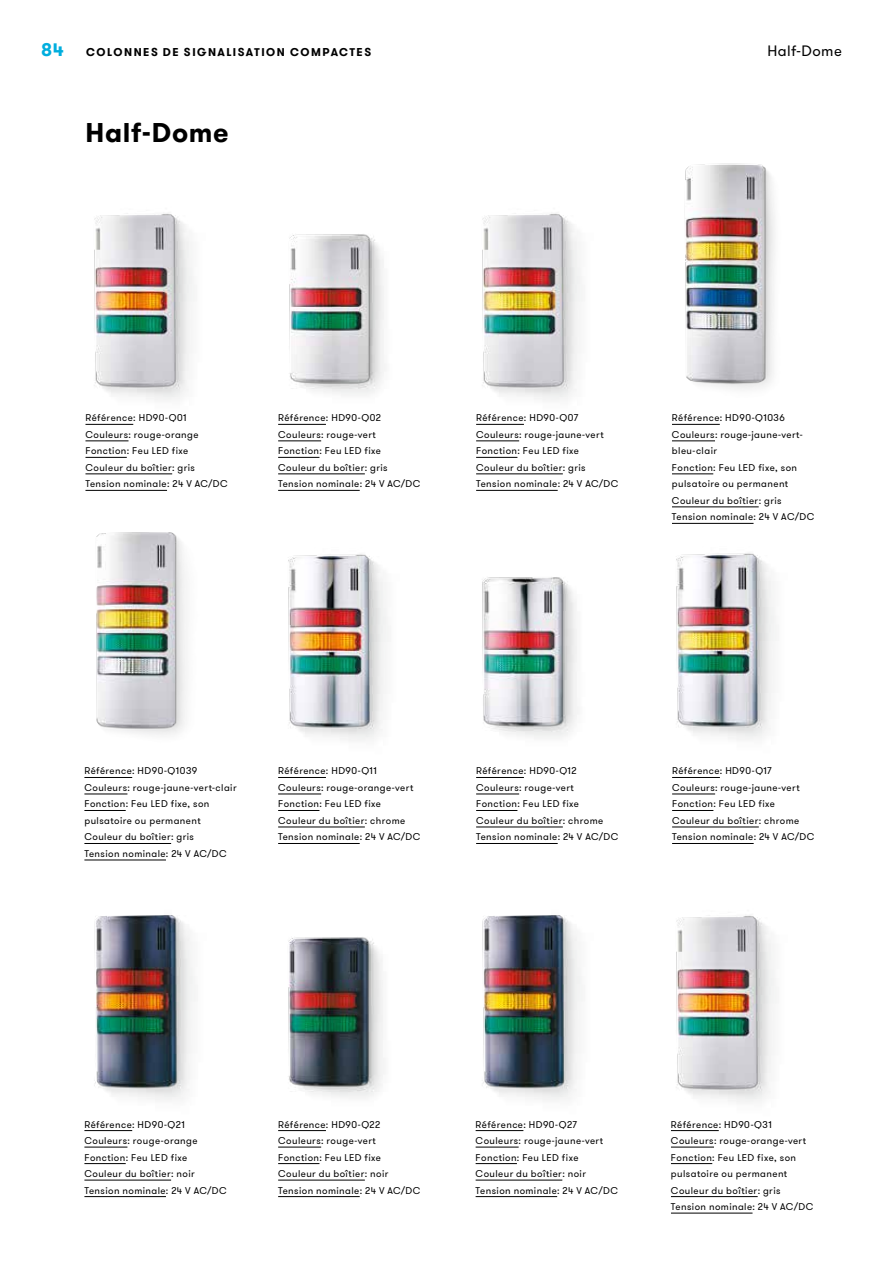
<style>
.page{position:relative;width:893px;height:1263px;background:#fff}
.page>*{position:absolute;margin:0;border:0;box-sizing:border-box;transform-origin:0 0}
.t1{font:700 27px "GT Walsheim Pro";color:#000}
.t2{font:700 18px "GT Walsheim Pro";color:#00aede}
.t3{font:15px "GT Walsheim Pro";letter-spacing:.03em;color:#000}
.t4{font:700 11.25px "GT Walsheim Pro";letter-spacing:.13em;color:#000}
.t5{font:9.75px/16.5px "GT Walsheim Pro";letter-spacing:.045em;color:#000}
</style>
<div class="page">
<img style="left:85px;top:213px;width:109px;height:212px">
<img style="left:278px;top:234px;width:107px;height:208px">
<img style="left:476px;top:213px;width:106px;height:211px">
<img style="left:685px;top:163px;width:90px;height:226px">
<img style="left:96px;top:532px;width:90px;height:203px">
<img style="left:288px;top:554px;width:100px;height:187px">
<img style="left:482px;top:577px;width:96px;height:161px">
<img style="left:672px;top:506px;width:104px;height:234px">
<img style="left:84px;top:915px;width:111px;height:217px">
<img style="left:278px;top:937px;width:106px;height:195px">
<img style="left:475px;top:915px;width:107px;height:217px">
<img style="left:671px;top:915px;width:105px;height:217px">
<hr style="left:85px;top:424px;width:48px;height:1px;background:#000">
<hr style="left:85px;top:441px;width:44px;height:1px;background:#000">
<hr style="left:85px;top:457px;width:42px;height:1px;background:#000">
<hr style="left:85px;top:474px;width:87px;height:1px;background:#000">
<hr style="left:85px;top:490px;width:82px;height:1px;background:#000">
<hr style="left:278px;top:424px;width:48px;height:1px;background:#000">
<hr style="left:278px;top:441px;width:43px;height:1px;background:#000">
<hr style="left:278px;top:457px;width:41px;height:1px;background:#000">
<hr style="left:278px;top:474px;width:87px;height:1px;background:#000">
<hr style="left:278px;top:490px;width:82px;height:1px;background:#000">
<hr style="left:476px;top:424px;width:48px;height:1px;background:#000">
<hr style="left:476px;top:441px;width:43px;height:1px;background:#000">
<hr style="left:476px;top:457px;width:41px;height:1px;background:#000">
<hr style="left:476px;top:474px;width:87px;height:1px;background:#000">
<hr style="left:476px;top:490px;width:82px;height:1px;background:#000">
<hr style="left:672px;top:424px;width:48px;height:1px;background:#000">
<hr style="left:672px;top:441px;width:43px;height:1px;background:#000">
<hr style="left:672px;top:474px;width:41px;height:1px;background:#000">
<hr style="left:672px;top:507px;width:87px;height:1px;background:#000">
<hr style="left:672px;top:523px;width:81px;height:1px;background:#000">
<hr style="left:84px;top:777px;width:48px;height:1px;background:#000">
<hr style="left:84px;top:794px;width:43px;height:1px;background:#000">
<hr style="left:84px;top:810px;width:42px;height:1px;background:#000">
<hr style="left:84px;top:843px;width:87px;height:1px;background:#000">
<hr style="left:84px;top:860px;width:82px;height:1px;background:#000">
<hr style="left:278px;top:777px;width:48px;height:1px;background:#000">
<hr style="left:278px;top:794px;width:43px;height:1px;background:#000">
<hr style="left:278px;top:810px;width:41px;height:1px;background:#000">
<hr style="left:278px;top:827px;width:87px;height:1px;background:#000">
<hr style="left:278px;top:843px;width:82px;height:1px;background:#000">
<hr style="left:476px;top:777px;width:48px;height:1px;background:#000">
<hr style="left:476px;top:794px;width:43px;height:1px;background:#000">
<hr style="left:476px;top:810px;width:41px;height:1px;background:#000">
<hr style="left:476px;top:827px;width:87px;height:1px;background:#000">
<hr style="left:476px;top:843px;width:82px;height:1px;background:#000">
<hr style="left:672px;top:777px;width:48px;height:1px;background:#000">
<hr style="left:672px;top:794px;width:43px;height:1px;background:#000">
<hr style="left:672px;top:810px;width:41px;height:1px;background:#000">
<hr style="left:672px;top:827px;width:87px;height:1px;background:#000">
<hr style="left:672px;top:843px;width:82px;height:1px;background:#000">
<hr style="left:84px;top:1130px;width:48px;height:1px;background:#000">
<hr style="left:84px;top:1147px;width:43px;height:1px;background:#000">
<hr style="left:84px;top:1163px;width:42px;height:1px;background:#000">
<hr style="left:84px;top:1180px;width:87px;height:1px;background:#000">
<hr style="left:84px;top:1196px;width:82px;height:1px;background:#000">
<hr style="left:278px;top:1130px;width:48px;height:1px;background:#000">
<hr style="left:278px;top:1147px;width:43px;height:1px;background:#000">
<hr style="left:278px;top:1163px;width:41px;height:1px;background:#000">
<hr style="left:278px;top:1180px;width:87px;height:1px;background:#000">
<hr style="left:278px;top:1196px;width:82px;height:1px;background:#000">
<hr style="left:476px;top:1130px;width:47px;height:1px;background:#000">
<hr style="left:476px;top:1147px;width:43px;height:1px;background:#000">
<hr style="left:476px;top:1163px;width:41px;height:1px;background:#000">
<hr style="left:476px;top:1180px;width:86px;height:1px;background:#000">
<hr style="left:476px;top:1196px;width:81px;height:1px;background:#000">
<hr style="left:671px;top:1130px;width:48px;height:1px;background:#000">
<hr style="left:671px;top:1147px;width:43px;height:1px;background:#000">
<hr style="left:671px;top:1163px;width:41px;height:1px;background:#000">
<hr style="left:671px;top:1196px;width:87px;height:1px;background:#000">
<hr style="left:671px;top:1213px;width:81px;height:1px;background:#000">
<h2 class="t2" style="left:41px;top:38px;width:24px">84</h2>
<p class="t4" style="left:86px;top:45px;width:286px">COLONNES DE SIGNALISATI ON COMPACTES</p>
<h3 class="t3" style="left:767px;top:41px;width:76px">Half-Dome</h3>
<h1 class="t1" style="left:85px;top:114px;width:145px">HALF-DOME</h1>
<p class="t5" style="left:85px;top:410px;width:144px">Référence: HD90-Q01<br>Couleurs: rouge-orange<br>Fonction: Feu LED fixe<br>Couleur du boîtier: gris<br>Tension nominale: 24 V AC/DC</p>
<p class="t5" style="left:278px;top:410px;width:144px">Référence: HD90-Q02<br>Couleurs: rouge-vert<br>Fonction: Feu LED fixe<br>Couleur du boîtier: gris<br>Tension nominale: 24 V AC/DC</p>
<p class="t5" style="left:476px;top:410px;width:144px">Référence: HD90-Q07<br>Couleurs: rouge-jaune-vert<br>Fonction: Feu LED fixe<br>Couleur du boîtier: gris<br>Tension nominale: 24 V AC/DC</p>
<p class="t5" style="left:672px;top:410px;width:144px">Référence: HD90-Q1036<br>Couleurs: rouge-jaune-vert&shy;bleu-clair<br>Fonction: Feu LED fixe, son pulsatoire ou permanent<br>Couleur du boîtier: gris<br>Tension nominale: 24 V AC/DC</p>
<p class="t5" style="left:84px;top:763px;width:154px">Référence: HD90-Q1039<br>Couleurs: rouge-jaune-vert-clair<br>Fonction: Feu LED fixe, son pulsatoire ou permanent<br>Couleur du boîtier: gris<br>Tension nominale: 24 V AC/DC</p>
<p class="t5" style="left:278px;top:763px;width:144px">Référence: HD90-Q11<br>Couleurs: rouge-orange-vert<br>Fonction: Feu LED fixe<br>Couleur du boîtier: chrome<br>Tension nominale: 24 V AC/DC</p>
<p class="t5" style="left:476px;top:763px;width:144px">Référence: HD90-Q12<br>Couleurs: rouge-vert<br>Fonction: Feu LED fixe<br>Couleur du boîtier: chrome<br>Tension nominale: 24 V AC/DC</p>
<p class="t5" style="left:672px;top:763px;width:144px">Référence: HD90-Q17<br>Couleurs: rouge-jaune-vert<br>Fonction: Feu LED fixe<br>Couleur du boîtier: chrome<br>Tension nominale: 24 V AC/DC</p>
<p class="t5" style="left:84px;top:1116px;width:144px">Référence: HD90-Q21<br>Couleurs: rouge-orange<br>Fonction: Feu LED fixe<br>Couleur du boîtier: noir<br>Tension nominale: 24 V AC/DC</p>
<p class="t5" style="left:278px;top:1116px;width:144px">Référence: HD90-Q22<br>Couleurs: rouge-vert<br>Fonction: Feu LED fixe<br>Couleur du boîtier: noir<br>Tension nominale: 24 V AC/DC</p>
<p class="t5" style="left:476px;top:1116px;width:144px">Référence: HD90-Q27<br>Couleurs: rouge-jaune-vert<br>Fonction: Feu LED fixe<br>Couleur du boîtier: noir<br>Tension nominale: 24 V AC/DC</p>
<p class="t5" style="left:671px;top:1116px;width:144px">Référence: HD90-Q31<br>Couleurs: rouge-orange-vert<br>Fonction: Feu LED fixe, son pulsatoire ou permanent<br>Couleur du boîtier: gris<br>Tension nominale: 24 V AC/DC</p>
</div>
